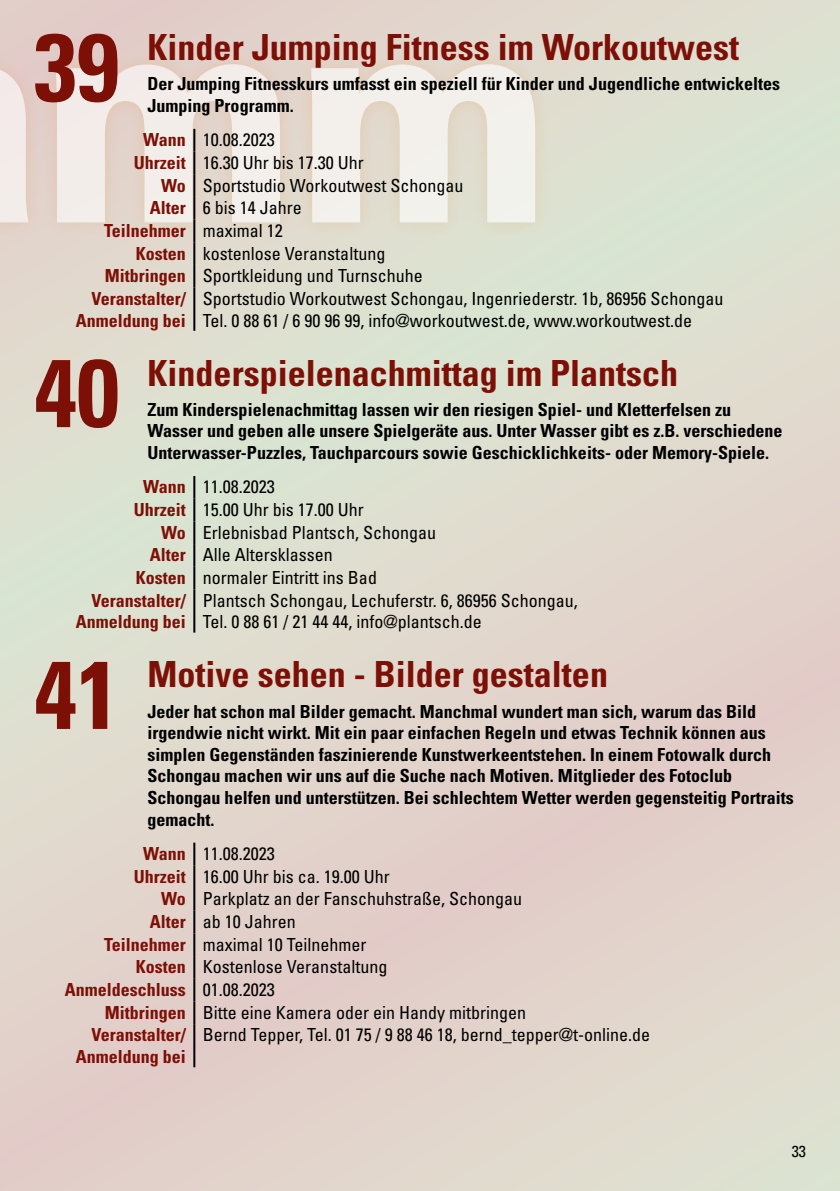
<style>
.page{position:relative;width:840px;height:1191px;background:#fff}
.page>*{position:absolute;margin:0;border:0;box-sizing:border-box;transform-origin:0 0}
.t1{font:700 condensed 96px "Univers LT Std";color:#7d1006}
.t2{font:700 condensed 36px "Univers LT Std";color:#7d1006}
.t3{font:condensed 18px/21.6px "Univers LT Std";color:#000}
.t4{font:700 condensed 18px/21.6px "Univers LT Std";color:#000}
.t5{font:700 condensed 18px "Univers LT Std";color:#7d1006}
.t6{font:condensed 16px "Univers LT Std";color:#000}
.s1{font-weight:700;color:#7d1006}
.s2{font-weight:400;color:#000}
</style>
<div class="page">
<div style="left:0;top:0;width:839px;height:1191px;background:linear-gradient(to right,#e0d9cd,#e0d8cd)"></div>
<div style="left:0;top:0;width:550px;height:298px;background:#dfddcf"></div>
<svg style="left:0;top:1px;width:535px;height:282px"></svg>
<hr style="left:193px;top:129px;width:2px;height:22px;background:#000">
<hr style="left:193px;top:151px;width:2px;height:23px;background:#000">
<hr style="left:193px;top:174px;width:2px;height:23px;background:#000">
<hr style="left:193px;top:197px;width:2px;height:23px;background:#000">
<hr style="left:193px;top:220px;width:2px;height:22px;background:#000">
<hr style="left:193px;top:242px;width:2px;height:23px;background:#000">
<hr style="left:193px;top:265px;width:2px;height:23px;background:#000">
<hr style="left:193px;top:288px;width:2px;height:43px;background:#000">
<hr style="left:193px;top:476px;width:2px;height:23px;background:#000">
<hr style="left:193px;top:499px;width:2px;height:22px;background:#000">
<hr style="left:193px;top:521px;width:2px;height:23px;background:#000">
<hr style="left:193px;top:544px;width:2px;height:23px;background:#000">
<hr style="left:193px;top:567px;width:2px;height:22px;background:#000">
<hr style="left:193px;top:589px;width:2px;height:43px;background:#000">
<hr style="left:193px;top:842px;width:2px;height:23px;background:#000">
<hr style="left:193px;top:865px;width:2px;height:23px;background:#000">
<hr style="left:193px;top:888px;width:2px;height:22px;background:#000">
<hr style="left:193px;top:910px;width:2px;height:23px;background:#000">
<hr style="left:193px;top:933px;width:2px;height:23px;background:#000">
<hr style="left:193px;top:956px;width:2px;height:22px;background:#000">
<hr style="left:193px;top:978px;width:2px;height:23px;background:#000">
<hr style="left:193px;top:1001px;width:2px;height:23px;background:#000">
<hr style="left:193px;top:1024px;width:2px;height:43px;background:#000">
<h1 class="t1" style="left:34px;top:8px;width:87px">39</h1>
<h2 class="t2" style="left:147px;top:25px;width:593px">Kinder Jumping Fitness im Workoutwest</h2>
<p class="t4" style="left:147px;top:73px;width:633px">Der Jumping Fitnesskurs umfasst ein speziell für Kinder und Jugendliche entwickeltes<br>Jumping Programm.</p>
<p class="t3" style="left:143px;top:129px;width:133px"><span class="s1">Wann</span> 10.08.2023</p>
<p class="t3" style="left:134px;top:151px;width:231px"><span class="s1">Uhrzeit</span> 16.30 Uhr bis 17.30 Uhr</p>
<p class="t3" style="left:161px;top:174px;width:304px"><span class="s1">Wo</span> Sportstudio Workoutwest Schongau</p>
<p class="t3" style="left:150px;top:197px;width:153px"><span class="s1">Alter</span> 6 bis 14 Jahre</p>
<p class="t5" style="left:104px;top:219px;width:180px">Teilnehmer <span class="s2">maximal 12</span></p>
<p class="t3" style="left:136px;top:242px;width:251px"><span class="s1">Kosten</span> kostenlose Veranstaltung</p>
<p class="t3" style="left:105px;top:265px;width:319px"><span class="s1">Mitbringen</span> Sportkleidung und Turnschuhe</p>
<p class="t5" style="left:91px;top:287px;width:96px">Veranstalter/</p>
<p class="t5" style="left:76px;top:309px;width:111px">Anmeldung bei</p>
<p class="t3" style="left:203px;top:287px;width:522px">Sportstudio Workoutwest Schongau, Ingenriederstr. 1b, 86956 Schongau<br>Tel. 0 88 61 / 6 90 96 99, info@workoutwest.de, www.workoutwest.de</p>
<h1 class="t1" style="left:34px;top:334px;width:87px">40</h1>
<h2 class="t2" style="left:147px;top:351px;width:532px">Kinderspielenachmittag im Plantsch</h2>
<p class="t4" style="left:147px;top:398px;width:636px">Zum Kinderspielenachmittag lassen wir den riesigen Spiel- und Kletterfelsen zu<br>Wasser und geben alle unsere Spielgeräte aus. Unter Wasser gibt es z.B. verschiedene<br>Unterwasser-Puzzles, Tauchparcours sowie Geschicklichkeits- oder Memory-Spiele.</p>
<p class="t3" style="left:143px;top:476px;width:133px"><span class="s1">Wann</span> 11.08.2023</p>
<p class="t3" style="left:134px;top:498px;width:231px"><span class="s1">Uhrzeit</span> 15.00 Uhr bis 17.00 Uhr</p>
<p class="t3" style="left:161px;top:521px;width:276px"><span class="s1">Wo</span> Erlebnisbad Plantsch, Schongau</p>
<p class="t3" style="left:150px;top:544px;width:184px"><span class="s1">Alter</span> Alle Altersklassen</p>
<p class="t3" style="left:136px;top:566px;width:242px"><span class="s1">Kosten</span> normaler Eintritt ins Bad</p>
<p class="t5" style="left:91px;top:589px;width:96px">Veranstalter/</p>
<p class="t5" style="left:76px;top:611px;width:111px">Anmeldung bei</p>
<p class="t3" style="left:203px;top:589px;width:376px">Plantsch Schongau, Lechuferstr. 6, 86956 Schongau,<br>Tel. 0 88 61 / 21 44 44, info@plantsch.de</p>
<h1 class="t1" style="left:34px;top:636px;width:87px">41</h1>
<h2 class="t2" style="left:147px;top:652px;width:461px">Motive sehen - Bilder gestalten</h2>
<p class="t4" style="left:147px;top:700px;width:647px">Jeder hat schon mal Bilder gemacht. Manchmal wundert man sich, warum das Bild irgendwie nicht wirkt. Mit ein paar einfachen Regeln und etwas Technik können aus simplen Gegenständen faszinierende Kunstwerkeentstehen. In einem Fotowalk durch Schongau machen wir uns auf die Suche nach Motiven. Mitglieder des Fotoclub Schongau helfen und unterstützen. Bei schlechtem Wetter werden gegensteitig Portraits gemacht.</p>
<p class="t3" style="left:143px;top:842px;width:133px"><span class="s1">Wann</span> 11.08.2023</p>
<p class="t3" style="left:134px;top:865px;width:257px"><span class="s1">Uhrzeit</span> 16.00 Uhr bis ca. 19.00 Uhr</p>
<p class="t3" style="left:161px;top:888px;width:362px"><span class="s1">Wo</span> Parkplatz an der Fanschuhstraße, Schongau</p>
<p class="t3" style="left:150px;top:910px;width:147px"><span class="s1">Alter</span> ab 10 Jahren</p>
<p class="t3" style="left:104px;top:933px;width:264px"><span class="s1">Teilnehmer</span> maximal 10 Teilnehmer</p>
<p class="t3" style="left:136px;top:956px;width:253px"><span class="s1">Kosten</span> Kostenlose Veranstaltung</p>
<p class="t5" style="left:65px;top:978px;width:211px">Anmeldeschluss <span class="s2">01.08.2023</span></p>
<p class="t3" style="left:105px;top:1001px;width:422px"><span class="s1">Mitbringen</span> Bitte eine Kamera oder ein Handy mitbringen</p>
<p class="t5" style="left:91px;top:1024px;width:96px">Veranstalter/</p>
<p class="t5" style="left:76px;top:1045px;width:111px">Anmeldung bei</p>
<p class="t3" style="left:203px;top:1024px;width:448px">Bernd Tepper, Tel. 01 75 / 9 88 46 18, bernd_tepper@t-online.de</p>
<p class="t6" style="left:791px;top:1141px;width:16px">33</p>
</div>
